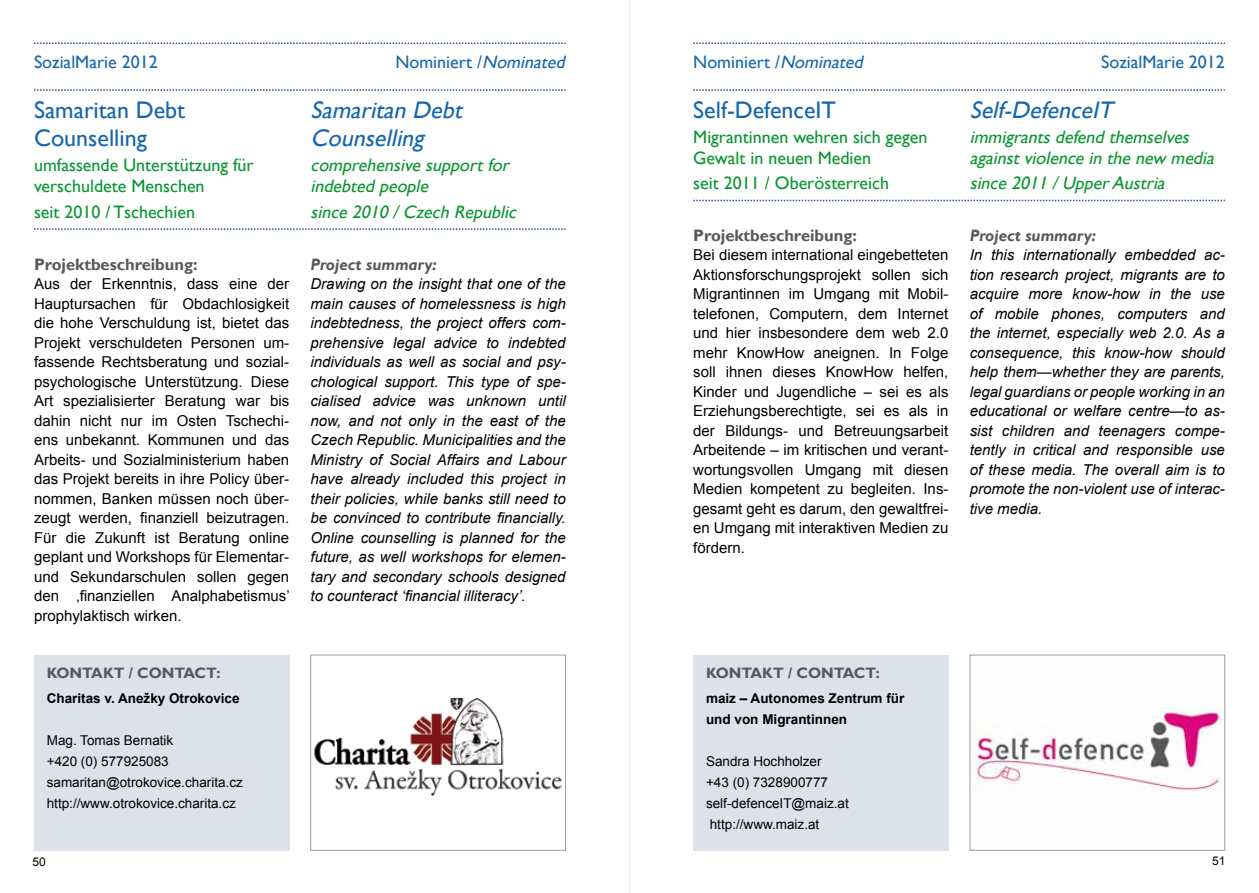
<style>
.page{position:relative;width:1259px;height:893px;background:#fff}
.page>*{position:absolute;margin:0;border:0;box-sizing:border-box;transform-origin:0 0}
.t1{font:24px/28.5px "Gill Sans";color:#1566ab}
.t2{font:italic 24px/28.5px "Gill Sans";color:#1566ab}
.t3{font:italic 18px/21px "Gill Sans";color:#08962f}
.t4{font:18px/21px "Gill Sans";color:#08962f}
.t5{font:18px "Gill Sans";color:#1566ab}
.t6{font:700 16.5px "Gill Sans";color:#58585a}
.t7{font:italic 700 16.5px "Gill Sans";color:#58585a}
.t8{font:15px/19.5px "Arial";color:#000;text-align:justify}
.t9{font:italic 15px/19.5px "Arial";color:#000;text-align:justify}
.t10{font:700 15px "Gill Sans";color:#58585a}
.t11{font:13.5px/21px "Arial";color:#000}
.t12{font:700 13.5px/21px "Arial";color:#000}
.t13{font:12px "Arial";color:#000}
.s1{font-style:italic}
</style>
<div class="page">
<hr style="left:629px;top:0;width:1px;height:893px;background:#eceded">
<div style="left:34px;top:655px;width:255px;height:195px;background:#dce1ea"></div>
<img style="left:314px;top:697px;width:248px;height:100px">
<div style="left:310px;top:655px;width:256px;height:195px;border:1px solid #9c9e9f"></div>
<svg style="left:34px;top:43px;width:532px;height:1px"></svg>
<svg style="left:34px;top:89px;width:532px;height:2px"></svg>
<svg style="left:34px;top:228px;width:532px;height:2px"></svg>
<div style="left:693px;top:655px;width:255px;height:195px;background:#dce1ea"></div>
<img style="left:971px;top:707px;width:251px;height:86px">
<div style="left:969px;top:655px;width:256px;height:195px;border:1px solid #9c9e9f"></div>
<svg style="left:693px;top:43px;width:532px;height:1px"></svg>
<svg style="left:693px;top:89px;width:532px;height:2px"></svg>
<svg style="left:693px;top:200px;width:532px;height:1px"></svg>
<p class="t5" style="left:34px;top:52px;width:125px">SozialMarie 2012</p>
<h1 class="t1" style="left:34px;top:96px;width:153px">Samaritan Debt<br>Counselling</h1>
<p class="t4" style="left:34px;top:155px;width:221px">umfassende Unterstützung für verschuldete Menschen</p>
<p class="t4" style="left:34px;top:201px;width:163px">seit 2010 / Tschechien</p>
<p class="t6" style="left:34px;top:254px;width:165px">Projektbeschreibung:</p>
<p class="t8" style="left:34px;top:274px;width:257px">Aus der Erkenntnis, dass eine der Hauptursachen für Obdachlosigkeit die hohe Verschuldung ist, bietet das Projekt verschuldeten Personen um&shy;fassende Rechtsberatung und sozial&shy;psychologische Unterstützung. Diese Art spezialisierter Beratung war bis dahin nicht nur im Osten Tschechi&shy;ens unbekannt. Kommunen und das Arbeits- und Sozialministerium haben das Projekt bereits in ihre Policy über&shy;nommen, Banken müssen noch über&shy;zeugt werden, finanziell beizutragen.<br>Für die Zukunft ist Beratung online geplant und Workshops für Elementar&shy;und Sekundarschulen sollen gegen den ‚finanziellen Analphabetismus’ prophylaktisch wirken.</p>
<p class="t10" style="left:47px;top:664px;width:175px">KONTAKT / CONTACT:</p>
<p class="t12" style="left:47px;top:688px;width:194px">Charitas v. Anežky Otrokovice</p>
<p class="t11" style="left:47px;top:730px;width:198px">Mag. Tomas Bernatik<br>+420 (0) 577925083 samaritan@otrokovice.charita.cz http://www.otrokovice.charita.cz</p>
<p class="t5" style="left:395px;top:52px;width:175px">Nominiert /<span class="s1">Nominated</span></p>
<h1 class="t2" style="left:310px;top:96px;width:159px">Samaritan Debt<br>Counselling</h1>
<p class="t3" style="left:310px;top:155px;width:205px">comprehensive supportfor indebted people</p>
<p class="t3" style="left:310px;top:201px;width:212px">since 2010 /Czech Republic</p>
<p class="t7" style="left:310px;top:254px;width:128px">Project summary:</p>
<p class="t9" style="left:310px;top:274px;width:257px">Drawing on the insight that one of the main causes of homelessness is high indebtedness, the project offers com&shy;prehensive legal advice to indebted individuals as well as social and psy&shy;chological support. This type of spe&shy;cialised advice was unknown until now, and not only in the east of the Czech Republic. Municipalities and the Ministry of Social Affairs and Labour have already included this project in their policies, while banks still need to be convinced to contribute financially.<br>Online counselling is planned for the future, as well workshops for elemen&shy;tary and secondary schools designed to counteract ‘financial illiteracy’.</p>
<p class="t5" style="left:693px;top:52px;width:175px">Nominiert /<span class="s1">Nominated</span></p>
<h1 class="t1" style="left:693px;top:96px;width:144px">Self-DefenceIT</h1>
<p class="t4" style="left:693px;top:127px;width:236px">Migrantinnen wehren sich gegen<br>Gewalt in neuen Medien</p>
<p class="t4" style="left:693px;top:173px;width:197px">seit 2011 / Oberösterreich</p>
<p class="t6" style="left:693px;top:225px;width:165px">Projektbeschreibung:</p>
<p class="t8" style="left:693px;top:246px;width:257px">Bei diesem international eingebetteten Aktionsforschungsprojekt sollen sich Migrantinnen im Umgang mit Mobil&shy;telefonen, Computern, dem Internet und hier insbesondere dem web 2.0 mehr KnowHow aneignen. In Folge soll ihnen dieses KnowHow helfen, Kinder und Jugendliche – sei es als Erziehungsberechtigte, sei es als in der Bildungs- und Betreuungsarbeit Arbeitende – im kritischen und verant&shy;wortungsvollen Umgang mit diesen Medien kompetent zu begleiten. Ins&shy;gesamt geht es darum, den gewaltfrei&shy;en Umgang mit interaktiven Medien zu fördern.</p>
<p class="t5" style="left:1101px;top:52px;width:125px">SozialMarie 2012</p>
<h1 class="t2" style="left:969px;top:96px;width:150px">Self-DefenceIT</h1>
<p class="t3" style="left:969px;top:127px;width:250px">immigrantsdefend themselves againstviolence in the new media</p>
<p class="t3" style="left:969px;top:173px;width:201px">since 2011 /UpperAustria</p>
<p class="t7" style="left:969px;top:226px;width:128px">Project summary:</p>
<p class="t9" style="left:969px;top:246px;width:257px">In this internationally embedded ac&shy;tion research project, migrants are to acquire more know-how in the use of mobile phones, computers and the internet, especially web 2.0. As a consequence, this know-how should help them—whether they are parents, legal guardians or people working in an educational or welfare centre—to as&shy;sist children and teenagers compe&shy;tently in critical and responsible use of these media. The overall aim is to promote the non-violent use of interac&shy;tive media.</p>
<p class="t10" style="left:706px;top:664px;width:175px">KONTAKT / CONTACT:</p>
<p class="t12" style="left:706px;top:688px;width:200px">maiz – Autonomes Zentrum für und von Migrantinnen</p>
<p class="t11" style="left:706px;top:751px;width:144px">Sandra Hochholzer<br>+43 (0) 7328900777 self-defenceIT@maiz.at http://www.maiz.at</p>
<p class="t13" style="left:33px;top:854px;width:15px">50</p>
<p class="t13" style="left:1212px;top:853px;width:15px">51</p>
</div>
